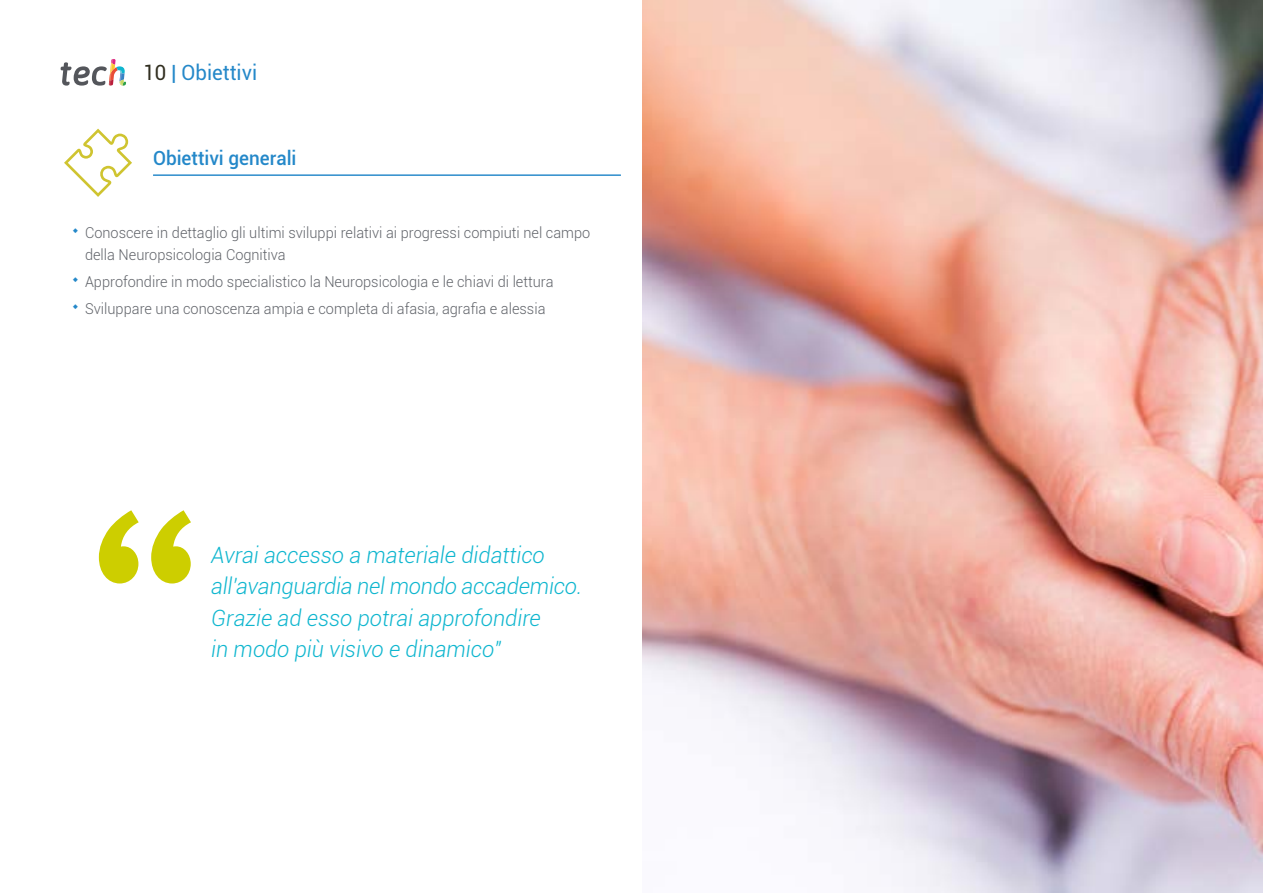
<style>
.page{position:relative;width:1263px;height:893px;background:#fff}
.page>*{position:absolute;margin:0;border:0;box-sizing:border-box;transform-origin:0 0}
.t1{font:italic 300 22.5px/31.5px "Roboto";color:#0fb6cf}
.t2{font:21px "Roboto";color:#2488c9}
.t3{font:500 19.5px "Roboto";color:#2488c9}
.t4{font:300 15px/22.5px "Roboto";color:#61646a}
.s1{color:#312e20}
</style>
<div class="page">
<hr style="left:153px;top:175px;width:468px;height:1px;background:#2488c9">
<svg style="left:64px;top:129px;width:68px;height:68px"></svg>
<svg style="left:61px;top:59px;width:65px;height:27px"></svg>
<svg style="left:99px;top:510px;width:92px;height:73px"></svg>
<img style="left:642px;top:0;width:621px;height:893px">
<h2 class="t2" style="left:144px;top:57px;width:115px"><span class="s1">10</span> | Obiettivi</h2>
<h3 class="t3" style="left:153px;top:144px;width:145px">Obiettivi generali</h3>
<p class="t4" style="left:85px;top:221px;width:507px">Conoscere in dettaglio gli ultimi sviluppi relativi ai progressi compiuti nel campo della Neuropsicologia Cognitiva</p>
<p class="t4" style="left:85px;top:268px;width:470px;line-height:26.7px">Approfondire in modo specialistico la Neuropsicologia e le chiavi di lettura<br>Sviluppare una conoscenza ampia e completa di afasia, agrafia e alessia</p>
<h1 class="t1" style="left:211px;top:538px;width:372px">Avrai accesso a materiale didattico all'avanguardia nel mondo accademico.<br>Grazie ad esso potrai approfondire<br>in modo più visivo e dinamico"</h1>
</div>
